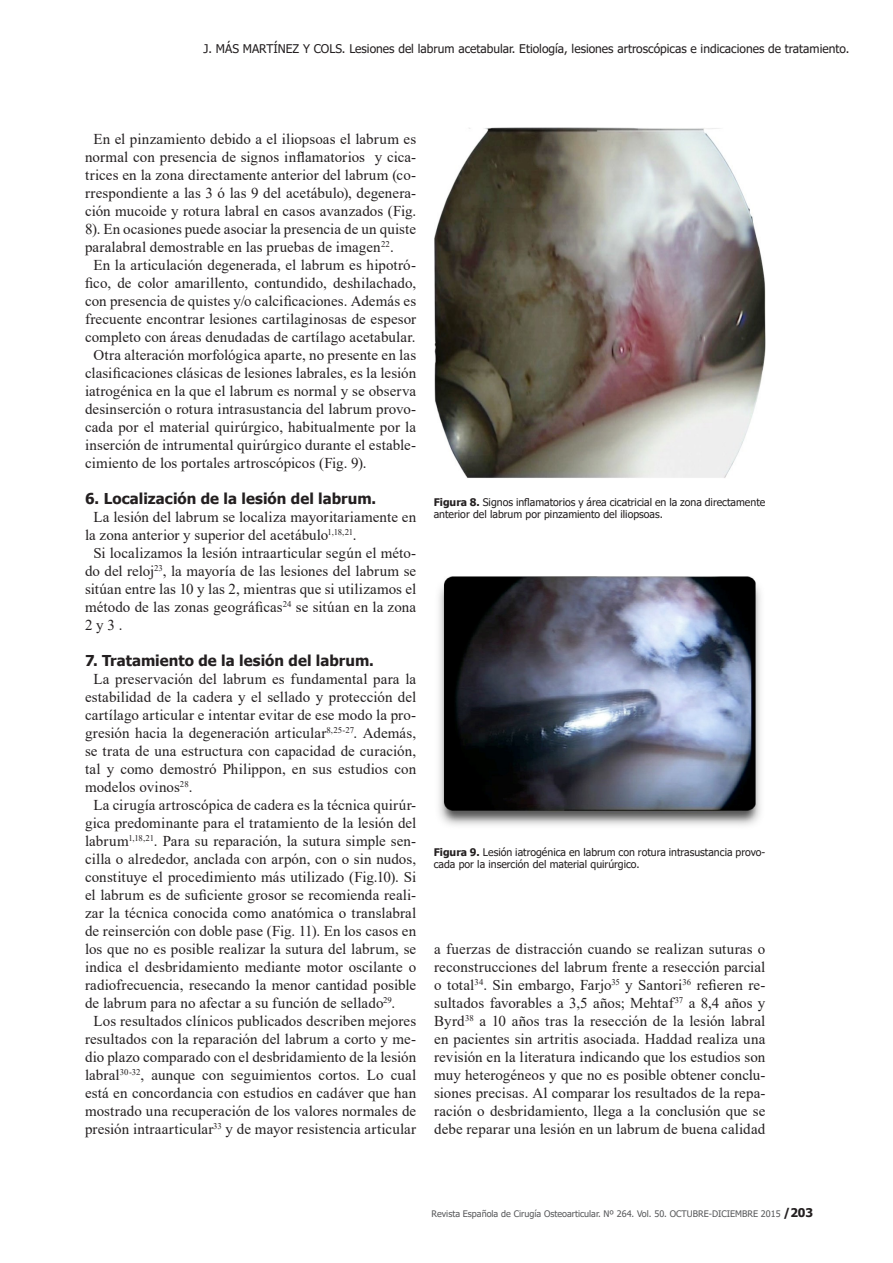
<style>
.page{position:relative;width:893px;height:1263px;background:#fff}
.page>*{position:absolute;margin:0;border:0;box-sizing:border-box;transform-origin:0 0}
.t1{font:15px/18px "Times New Roman";letter-spacing:.005em;color:#231f20;text-align:justify}
.t2{font:700 15px "Tahoma";color:#231f20}
.t3{font:12px "Tahoma";color:#231f20}
.t4{font:10.5px/12px "Tahoma";color:#231f20}
.t5{font:9px "Tahoma";color:#57585a}
.s1{font-weight:700}
.s2{font-weight:700;font-size:12px;color:#231f20}
</style>
<div class="page">
<img style="left:434px;top:128px;width:331px;height:350px">
<img style="left:438px;top:576px;width:323px;height:250px">
<p class="t3" style="left:204px;top:40px;width:647px">J. MÁS MARTÍNEZ Y COLS. Lesiones del labrum acetabular. Etiología, lesiones artroscópicas e indicaciones de tratamiento.</p>
<p class="t1" style="left:85px;top:130px;width:333px;text-indent:9px">En el pinzamiento debido a el iliopsoas el labrum es normal con presencia de signos inflamatorios y cica&shy;trices en la zona directamente anterior del labrum (co&shy;rrespondiente a las 3 ó las 9 del acetábulo), degenera&shy;ción mucoide y rotura labral en casos avanzados (Fig.<br>8). En ocasiones puede asociar la presencia de un quiste paralabral demostrable en las pruebas de imagen<sup>22</sup>.</p>
<p class="t1" style="left:85px;top:256px;width:333px;text-align:center">En la articulación degenerada, el labrum es hipotró&shy;fico, de color amarillento, contundido, deshilachado, con presencia de quistes y/o calcificaciones. Además es frecuente encontrar lesiones cartilaginosas de espesor completo con áreas denudadas de cartílago acetabular.</p>
<p class="t1" style="left:85px;top:346px;width:333px;text-indent:9px">Otra alteración morfológica aparte, no presente en las clasificaciones clásicas de lesiones labrales, es la lesión iatrogénica en la que el labrum es normal y se observa desinserción o rotura intrasustancia del labrum provo&shy;cada por el material quirúrgico, habitualmente por la inserción de intrumental quirúrgico durante el estable&shy;cimiento de los portales artroscópicos (Fig. 9).</p>
<p class="t2" style="left:85px;top:488px;width:293px">6. Localización de la lesión del labrum.</p>
<p class="t1" style="left:85px;top:508px;width:333px;text-indent:9px">La lesión del labrum se localiza mayoritariamente en la zona anterior y superior del acetábulo<sup>1,18,21</sup>.</p>
<p class="t1" style="left:85px;top:544px;width:333px;text-indent:9px">Si localizamos la lesión intraarticular según el méto&shy;do del reloj<sup>23</sup>, la mayoría de las lesiones del labrum se sitúan entre las 10 y las 2, mientras que si utilizamos el método de las zonas geográficas<sup>24</sup> se sitúan en la zona 2 y 3 .</p>
<p class="t2" style="left:85px;top:650px;width:290px">7. Tratamiento de la lesión del labrum.</p>
<p class="t1" style="left:85px;top:670px;width:333px;text-indent:9px">La preservación del labrum es fundamental para la estabilidad de la cadera y el sellado y protección del cartílago articular e intentar evitar de ese modo la pro&shy;gresión hacia la degeneración articular<sup>8,25-27</sup>. Además, se trata de una estructura con capacidad de curación, tal y como demostró Philippon, en sus estudios con modelos ovinos<sup>28</sup>.</p>
<p class="t1" style="left:85px;top:796px;width:333px;text-indent:9px">La cirugía artroscópica de cadera es la técnica quirúr&shy;gica predominante para el tratamiento de la lesión del labrum<sup>1,18,21</sup>. Para su reparación, la sutura simple sen&shy;cilla o alrededor, anclada con arpón, con o sin nudos, constituye el procedimiento más utilizado (Fig.10). Si el labrum es de suficiente grosor se recomienda reali&shy;zar la técnica conocida como anatómica o translabral de reinserción con doble pase (Fig. 11). En los casos en los que no es posible realizar la sutura del labrum, se indica el desbridamiento mediante motor oscilante o radiofrecuencia, resecando la menor cantidad posible de labrum para no afectar a su función de sellado<sup>29</sup>.</p>
<p class="t1" style="left:85px;top:1012px;width:333px;text-align:center">Los resultados clínicos publicados describen mejores resultados con la reparación del labrum a corto y me&shy;dio plazo comparado con el desbridamiento de la lesión labral<sup>30-32</sup>, aunque con seguimientos cortos. Lo cual está en concordancia con estudios en cadáver que han mostrado una recuperación de los valores normales de presión intraarticular<sup>33</sup> y de mayor resistencia articular</p>
<p class="t4" style="left:434px;top:497px;width:333px"><span class="s1">Figura 8.</span> Signos inflamatorios y área cicatricial en la zona directamente anterior del labrum por pinzamiento del iliopsoas.</p>
<p class="t4" style="left:434px;top:846px;width:333px"><span class="s1">Figura 9.</span> Lesión iatrogénica en labrum con rotura intrasustancia provo&shy;cada por la inserción del material quirúrgico.</p>
<p class="t1" style="left:434px;top:940px;width:333px">a fuerzas de distracción cuando se realizan suturas o reconstrucciones del labrum frente a resección parcial o total<sup>34</sup>. Sin embargo, Farjo<sup>35</sup> y Santori<sup>36</sup> refieren re&shy;sultados favorables a 3,5 años; Mehtaf<sup>37</sup> a 8,4 años y Byrd<sup>38</sup> a 10 años tras la resección de la lesión labral en pacientes sin artritis asociada. Haddad realiza una revisión en la literatura indicando que los estudios son muy heterogéneos y que no es posible obtener conclu&shy;siones precisas. Al comparar los resultados de la repa&shy;ración o desbridamiento, llega a la conclusión que se debe reparar una lesión en un labrum de buena calidad</p>
<p class="t5" style="left:432px;top:1207px;width:383px">Revista Española de Cirugía Osteoarticular. Nº 264. Vol. 50. OCTUBRE-DICIEMBRE 2015 <span class="s2">/203</span></p>
</div>
